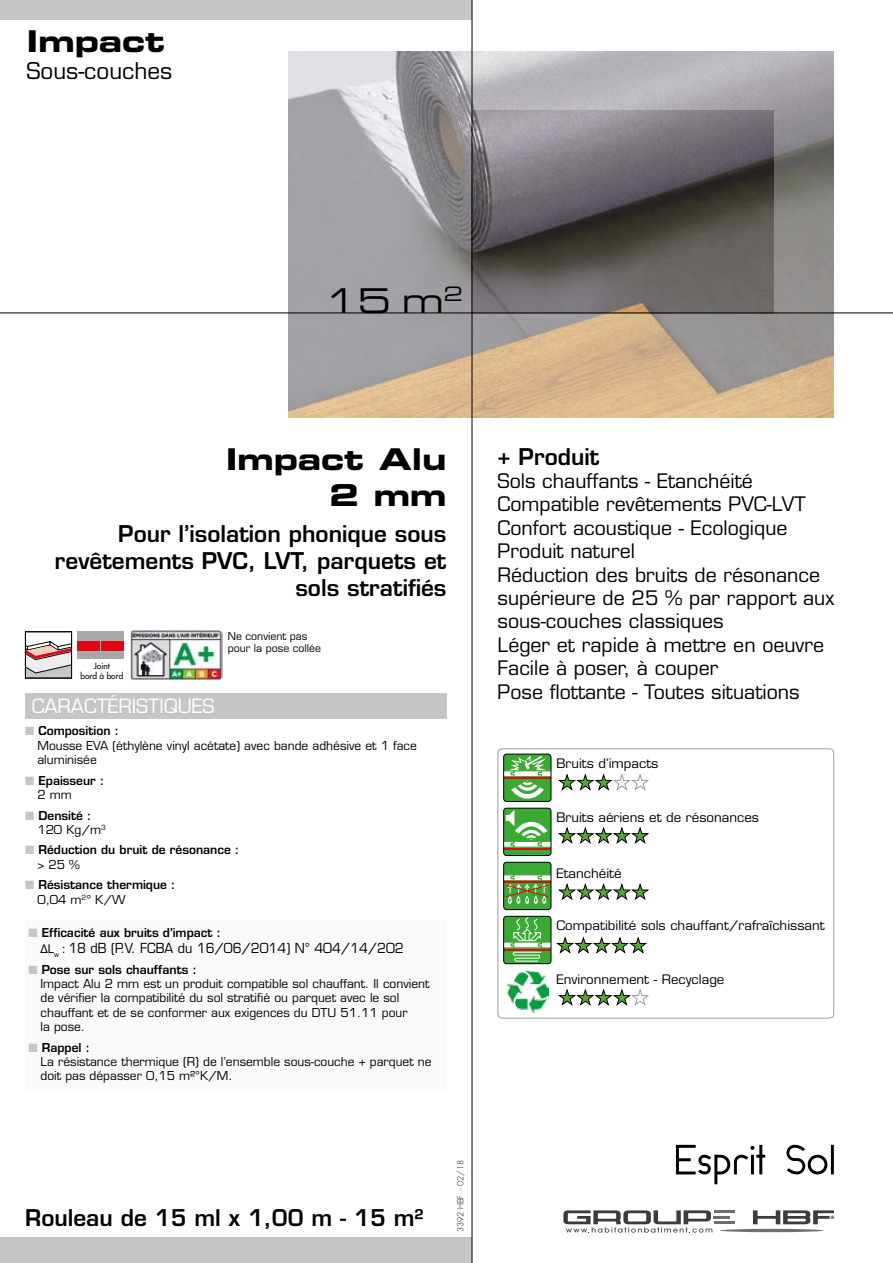
<style>
.page{position:relative;width:893px;height:1263px;background:#fff}
.page>*{position:absolute;margin:0;border:0;box-sizing:border-box;transform-origin:0 0}
.t1{font:34.2px "Eurostile Extended Two";color:#000}
.t2{font:30px/36px "Eurostile Bold Extended Two";color:#000;text-align:right}
.t3{font:600 22.5px/27px "Eurostile";color:#000;text-align:right}
.t4{font:22.5px "Eurostile";color:#000}
.t5{font:19.5px/23.4px "Eurostile";color:#000}
.t6{font:19.2px "Eurostile";color:#fff}
.t7{font:13.5px "Eurostile";color:#000;scale:.95 1}
.t8{font:12.75px "Eurostile";color:#000;scale:1.04 1}
.t9{font:12px/14.4px "Eurostile";color:#000}
.t10{font:600 12px/14.4px "Eurostile";color:#000}
.t11{font:10.5px/12.6px "Eurostile";color:#000}
.t12{font:8.4px/10.1px "Futura";color:#000;text-align:center}
.t13{font:300 8.25px "Futura";color:#000}
.s1{color:#c6c6c6}
.s2{font-weight:600}
.s3{font-weight:400}
.s4{font-family:"Helvetica Neue";font-size:12px}
</style>
<div class="page">
<img style="left:289px;top:51px;width:545px;height:366px">
<svg style="left:676px;top:1145px;width:89px;height:39px"></svg>
<svg style="left:786px;top:1145px;width:41px;height:29px"></svg>
<hr style="left:831px;top:1145px;width:3px;height:29px;background:#000">
<hr style="left:720px;top:1229px;width:103px;height:3px;background:#706f6f;border-radius:50%">
<svg style="left:563px;top:1210px;width:167px;height:23px"></svg>
<hr style="left:714px;top:1210px;width:20px;height:3px;background:#706f6f">
<hr style="left:714px;top:1221px;width:20px;height:3px;background:#706f6f">
<svg style="left:753px;top:1210px;width:81px;height:14px"></svg>
<div style="left:497px;top:748px;width:337px;height:270px;border:1px solid #9d9d9c;border-radius:4px"></div>
<img style="left:507px;top:971px;width:41px;height:42px">
<svg style="left:505px;top:808px;width:46px;height:46px"></svg>
<hr style="left:504px;top:848px;width:47px;height:2px;background:#e30613">
<div style="left:503px;top:808px;width:48px;height:48px;border:1px solid #000;border-radius:3px"></div>
<svg style="left:505px;top:754px;width:46px;height:46px"></svg>
<div style="left:503px;top:754px;width:48px;height:48px;border:1px solid #000;border-radius:3px"></div>
<svg style="left:505px;top:862px;width:46px;height:46px;background:#6aa954"></svg>
<div style="left:503px;top:862px;width:48px;height:48px;border:1px solid #000;border-radius:3px"></div>
<svg style="left:558px;top:773px;width:91px;height:18px"></svg>
<svg style="left:558px;top:988px;width:91px;height:18px"></svg>
<svg style="left:558px;top:826px;width:91px;height:18px"></svg>
<svg style="left:558px;top:883px;width:91px;height:17px"></svg>
<svg style="left:504px;top:916px;width:143px;height:48px"></svg>
<div style="left:0;top:1238px;width:472px;height:25px;background:#c6c6c6"></div>
<div style="left:0;top:0;width:472px;height:19px;background:#c6c6c6"></div>
<div style="left:25px;top:693px;width:421px;height:25px;background:#c6c6c6"></div>
<div style="left:25px;top:920px;width:421px;height:170px;background:#fafafa"></div>
<img style="left:130px;top:630px;width:93px;height:50px">
<svg style="left:27px;top:641px;width:43px;height:35px;background:#ccb6b5"></svg>
<div style="left:25px;top:631px;width:47px;height:47px;border:1px solid #000"></div>
<div style="left:78px;top:631px;width:46px;height:27px;background:#a8a8a7"></div>
<div style="left:78px;top:641px;width:22px;height:9px;background:#e30613"></div>
<div style="left:101px;top:641px;width:23px;height:9px;background:#e30613"></div>
<img style="left:473px;top:110px;width:301px;height:203px">
<hr style="left:472px;top:0;width:1px;height:1263px;background:#000">
<hr style="left:0;top:313px;width:893px;height:1px;background:#000">
<h2 class="t2" style="left:27px;top:23px;width:140px">Impact</h2>
<h3 class="t4" style="left:27px;top:58px;width:147px">Sous-couches</h3>
<h1 class="t1" style="left:325px;top:277px;width:140px">15 m<sup>2</sup></h1>
<h2 class="t2" style="left:226px;top:440px;width:222px">Impact Alu<br>2 mm</h2>
<h3 class="t3" style="left:55px;top:520px;width:393px">Pour l’isolation phonique sous revêtements PVC, LVT, parquets et sols stratifiés</h3>
<p class="t12" style="left:80px;top:661px;width:44px">Joint<br>bord à bord</p>
<h3 class="t6" style="left:32px;top:695px;width:184px">CARACTÉRISTIQUES</h3>
<p class="t11" style="left:228px;top:630px;width:95px">Ne convient pas pour la pose collée</p>
<p class="t9" style="left:37px;top:724px;width:381px;text-indent:-12px"><span class="s1">■</span> <span class="s2">Composition :<br></span>Mousse EVA (éthylène vinyl acétate) avec bande adhésive et 1 face aluminisée</p>
<p class="t10" style="left:37px;top:773px;width:68px;text-indent:-12px"><span class="s1">■</span> Epaisseur :<br><span class="s3">2 mm</span></p>
<p class="t10" style="left:37px;top:808px;width:70px;text-indent:-12px"><span class="s1">■</span> Densité :<br><span class="s3">120 Kg/m</span><sup>3</sup></p>
<p class="t10" style="left:37px;top:843px;width:203px;text-indent:-12px"><span class="s1">■</span> Réduction du bruit de résonance : <span class="s3">&gt; 25 %</span></p>
<p class="t10" style="left:37px;top:877px;width:140px;text-indent:-12px"><span class="s1">■</span> Résistance thermique :<br><span class="s3">0,04 m</span><sup>2</sup><span class="s3">° K/W</span></p>
<p class="t10" style="left:28px;top:925px;width:194px"><span class="s1">■</span> Efficacité aux bruits d’impact :</p>
<p class="t7" style="left:40px;top:940px;width:384px"><span class="s4">∆L</span><sub>w</sub> <span class="s4">:</span> 18 dB (P.V. FCBA du 16/06/2014) N° 404/14/202</p>
<p class="t9" style="left:40px;top:962px;width:390px;text-indent:-12px"><span class="s1">■</span> <span class="s2">Pose sur sols chauffants :<br></span>Impact Alu 2 mm est un produit compatible sol chauffant. Il convient de vérifier la compatibilité du sol stratifié ou parquet avec le sol chauffant et de se conformer aux exigences du DTU 51.11 pour<br>la pose.</p>
<p class="t9" style="left:40px;top:1040px;width:393px;text-indent:-12px"><span class="s1">■</span> <span class="s2">Rappel :<br></span>La résistance thermique (R) de l’ensemble sous-couche + parquet ne doit pas dépasser 0,15 m²°K/M.</p>
<h3 class="t3" style="left:25px;top:1204px;width:400px">Rouleau de 15 ml x 1,00 m - 15 m²</h3>
<p class="t13" style="left:455px;top:1232px;width:74px;rotate:-90deg">3392 HBF - 02/18</p>
<h3 class="t3" style="left:497px;top:443px;width:103px">+ Produit</h3>
<p class="t5" style="left:497px;top:469px;width:338px">Sols chauffants - Etanchéité<br>Compatible revêtements PVC-LVT<br>Confort acoustique - Ecologique<br>Produit naturel<br>Réduction des bruits de résonance supérieure de 25 % par rapport aux sous-couches classiques<br>Léger et rapide à mettre en oeuvre<br>Facile à poser, à couper<br>Pose flottante - Toutes situations</p>
<p class="t8" style="left:556px;top:755px;width:100px">Bruits d’impacts</p>
<p class="t8" style="left:556px;top:810px;width:196px">Bruits aériens et de résonances</p>
<p class="t8" style="left:556px;top:866px;width:64px">Etanchéité</p>
<p class="t8" style="left:556px;top:917px;width:259px">Compatibilité sols chauffant/rafraîchissant</p>
<p class="t8" style="left:556px;top:971px;width:163px">Environnement - Recyclage</p>
</div>
